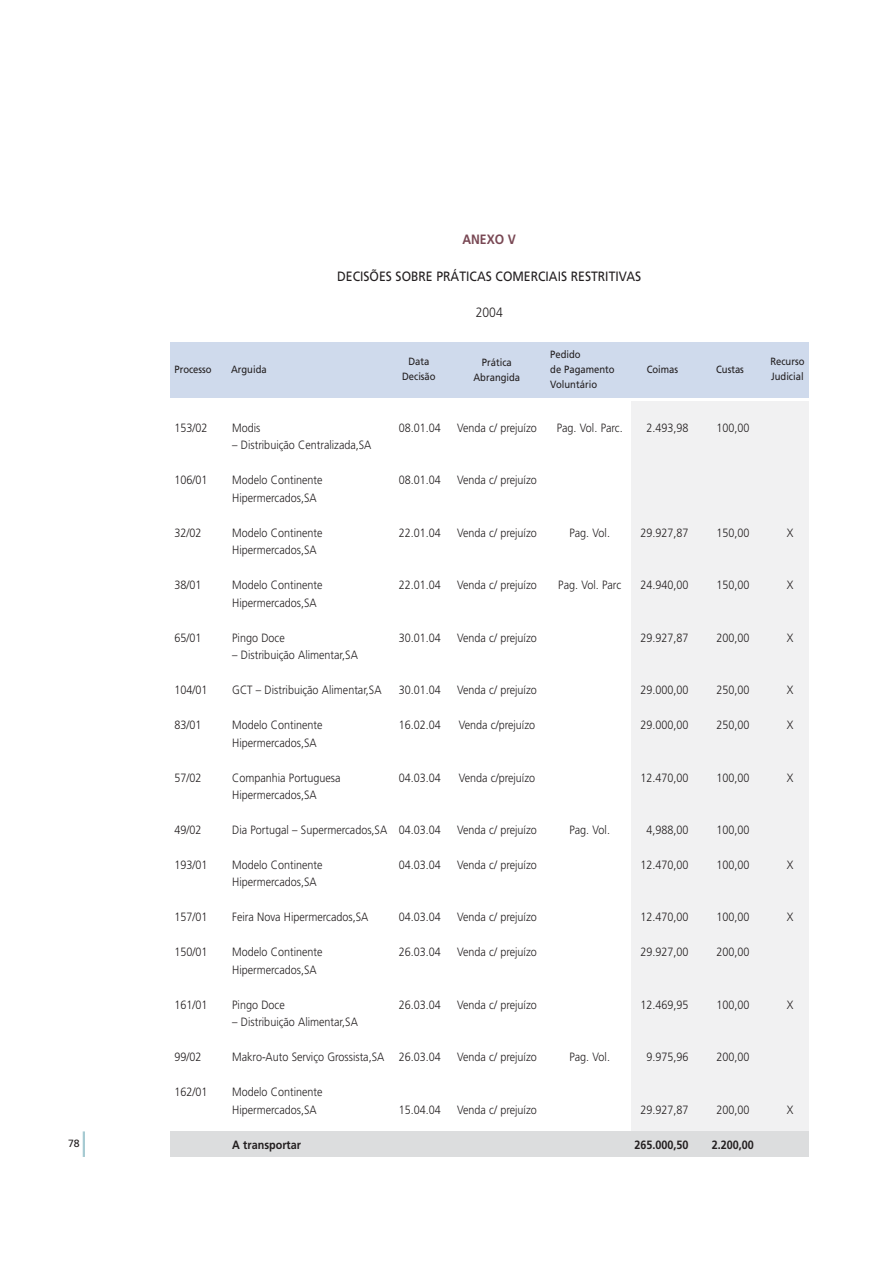
<style>
.page{position:relative;width:893px;height:1262px;background:#fff}
.page>*{position:absolute;margin:0;border:0;box-sizing:border-box;transform-origin:0 0}
.t1{font:13.5px "Frutiger";color:#231f20;scale:.9 1}
.t2{font:700 13.5px "Frutiger";color:#794854;scale:.9 1}
.t3{font:300 13.5px "Frutiger";color:#231f20;scale:.9 1}
.t4{font:300 12px/17.4px "Frutiger";color:#231f20;scale:.9 1}
.t5{font:700 12px "Frutiger";color:#231f20;scale:.9 1}
.t6{font:10.5px/15px "Frutiger";color:#231f20;scale:.9 1}
.t7{font:10.5px "Frutiger";color:#231f20}
</style>
<div class="page">
<hr style="left:83px;top:1131px;width:2px;height:25px;background:#a6cad2">
<div style="left:631px;top:401px;width:177px;height:756px;background:#f1f1f2"></div>
<div style="left:170px;top:1131px;width:638px;height:26px;background:#dcddde"></div>
<div style="left:170px;top:342px;width:638px;height:55px;background:#cfdaec"></div>
<p class="t7" style="left:68px;top:1139px;width:13px">78</p>
<p class="t6" style="left:174px;top:362px;width:43px">Processo</p>
<p class="t6" style="left:231px;top:362px;width:41px">Arguida</p>
<p class="t2" style="left:462px;top:234px;width:61px">ANEXO V</p>
<p class="t1" style="left:337px;top:270px;width:339px">DECISÕES SOBRE PRÁTICAS COMERCIAIS RESTRITIVAS</p>
<p class="t3" style="left:475px;top:307px;width:32px">2004</p>
<p class="t6" style="left:402px;top:355px;width:39px;text-align:center">Data<br>Decisão</p>
<p class="t6" style="left:473px;top:355px;width:53px;text-align:center">Prática<br>Abrangida</p>
<p class="t6" style="left:550px;top:347px;width:73px">Pedido<br>de Pagamento<br>Voluntário</p>
<p class="t6" style="left:646px;top:362px;width:37px">Coimas</p>
<p class="t6" style="left:716px;top:362px;width:32px">Custas</p>
<p class="t6" style="left:770px;top:355px;width:39px">Recurso<br>Judicial</p>
<p class="t4" style="left:174px;top:420px;width:38px">153/02</p>
<p class="t4" style="left:232px;top:420px;width:33px">Modis</p>
<p class="t4" style="left:398px;top:420px;width:48px">08.01.04</p>
<p class="t4" style="left:457px;top:420px;width:90px">Venda c/ prejuízo</p>
<p class="t4" style="left:557px;top:420px;width:75px">Pag. Vol. Parc.</p>
<p class="t4" style="left:646px;top:420px;width:48px">2.493,98</p>
<p class="t4" style="left:716px;top:420px;width:38px">100,00</p>
<p class="t4" style="left:232px;top:437px;width:156px">– Distribuição Centralizada,SA</p>
<p class="t4" style="left:174px;top:472px;width:38px">106/01</p>
<p class="t4" style="left:232px;top:472px;width:102px">Modelo Continente</p>
<p class="t4" style="left:398px;top:472px;width:48px">08.01.04</p>
<p class="t4" style="left:457px;top:472px;width:90px">Venda c/ prejuízo</p>
<p class="t4" style="left:232px;top:490px;width:95px">Hipermercados,SA</p>
<p class="t4" style="left:174px;top:525px;width:32px">32/02</p>
<p class="t4" style="left:232px;top:525px;width:102px">Modelo Continente</p>
<p class="t4" style="left:398px;top:525px;width:48px">22.01.04</p>
<p class="t4" style="left:457px;top:525px;width:90px">Venda c/ prejuízo</p>
<p class="t4" style="left:569px;top:525px;width:47px">Pag. Vol.</p>
<p class="t4" style="left:640px;top:525px;width:55px">29.927,87</p>
<p class="t4" style="left:716px;top:525px;width:38px">150,00</p>
<p class="t4" style="left:786px;top:525px;width:9px">X</p>
<p class="t4" style="left:232px;top:542px;width:95px">Hipermercados,SA</p>
<p class="t4" style="left:174px;top:577px;width:32px">38/01</p>
<p class="t4" style="left:232px;top:577px;width:102px">Modelo Continente</p>
<p class="t4" style="left:398px;top:577px;width:48px">22.01.04</p>
<p class="t4" style="left:457px;top:577px;width:90px">Venda c/ prejuízo</p>
<p class="t4" style="left:558px;top:577px;width:71px">Pag. Vol. Parc</p>
<p class="t4" style="left:640px;top:577px;width:55px">24.940,00</p>
<p class="t4" style="left:716px;top:577px;width:38px">150,00</p>
<p class="t4" style="left:786px;top:577px;width:9px">X</p>
<p class="t4" style="left:232px;top:595px;width:95px">Hipermercados,SA</p>
<p class="t4" style="left:174px;top:629px;width:32px">65/01</p>
<p class="t4" style="left:232px;top:629px;width:60px">Pingo Doce</p>
<p class="t4" style="left:398px;top:629px;width:48px">30.01.04</p>
<p class="t4" style="left:457px;top:629px;width:90px">Venda c/ prejuízo</p>
<p class="t4" style="left:640px;top:629px;width:55px">29.927,87</p>
<p class="t4" style="left:716px;top:629px;width:38px">200,00</p>
<p class="t4" style="left:786px;top:629px;width:9px">X</p>
<p class="t4" style="left:232px;top:647px;width:141px">– Distribuição Alimentar,SA</p>
<p class="t4" style="left:174px;top:682px;width:38px">104/01</p>
<p class="t4" style="left:232px;top:682px;width:167px">GCT – Distribuição Alimentar,SA</p>
<p class="t4" style="left:398px;top:682px;width:48px">30.01.04</p>
<p class="t4" style="left:457px;top:682px;width:90px">Venda c/ prejuízo</p>
<p class="t4" style="left:640px;top:682px;width:55px">29.000,00</p>
<p class="t4" style="left:716px;top:682px;width:38px">250,00</p>
<p class="t4" style="left:786px;top:682px;width:9px">X</p>
<p class="t4" style="left:174px;top:717px;width:32px">83/01</p>
<p class="t4" style="left:232px;top:717px;width:102px">Modelo Continente</p>
<p class="t4" style="left:398px;top:717px;width:48px">16.02.04</p>
<p class="t4" style="left:459px;top:717px;width:86px">Venda c/prejuízo</p>
<p class="t4" style="left:640px;top:717px;width:55px">29.000,00</p>
<p class="t4" style="left:716px;top:717px;width:38px">250,00</p>
<p class="t4" style="left:786px;top:717px;width:9px">X</p>
<p class="t4" style="left:232px;top:734px;width:95px">Hipermercados,SA</p>
<p class="t4" style="left:174px;top:769px;width:32px">57/02</p>
<p class="t4" style="left:232px;top:769px;width:122px">Companhia Portuguesa</p>
<p class="t4" style="left:398px;top:769px;width:48px">04.03.04</p>
<p class="t4" style="left:459px;top:769px;width:86px">Venda c/prejuízo</p>
<p class="t4" style="left:640px;top:769px;width:55px">12.470,00</p>
<p class="t4" style="left:716px;top:769px;width:38px">100,00</p>
<p class="t4" style="left:786px;top:769px;width:9px">X</p>
<p class="t4" style="left:232px;top:787px;width:95px">Hipermercados,SA</p>
<p class="t4" style="left:174px;top:822px;width:32px">49/02</p>
<p class="t4" style="left:232px;top:822px;width:233px">Dia Portugal – Supermercados,SA 04.03.04</p>
<p class="t4" style="left:457px;top:822px;width:90px">Venda c/ prejuízo</p>
<p class="t4" style="left:569px;top:822px;width:47px">Pag. Vol.</p>
<p class="t4" style="left:646px;top:822px;width:48px">4,988,00</p>
<p class="t4" style="left:716px;top:822px;width:38px">100,00</p>
<p class="t4" style="left:174px;top:857px;width:38px">193/01</p>
<p class="t4" style="left:232px;top:857px;width:102px">Modelo Continente</p>
<p class="t4" style="left:398px;top:857px;width:48px">04.03.04</p>
<p class="t4" style="left:457px;top:857px;width:90px">Venda c/ prejuízo</p>
<p class="t4" style="left:640px;top:857px;width:55px">12.470,00</p>
<p class="t4" style="left:716px;top:857px;width:38px">100,00</p>
<p class="t4" style="left:786px;top:857px;width:9px">X</p>
<p class="t4" style="left:232px;top:874px;width:95px">Hipermercados,SA</p>
<p class="t4" style="left:174px;top:909px;width:38px">157/01</p>
<p class="t4" style="left:232px;top:909px;width:153px">Feira Nova Hipermercados,SA</p>
<p class="t4" style="left:398px;top:909px;width:48px">04.03.04</p>
<p class="t4" style="left:457px;top:909px;width:90px">Venda c/ prejuízo</p>
<p class="t4" style="left:640px;top:909px;width:55px">12.470,00</p>
<p class="t4" style="left:716px;top:909px;width:38px">100,00</p>
<p class="t4" style="left:786px;top:909px;width:9px">X</p>
<p class="t4" style="left:174px;top:944px;width:38px">150/01</p>
<p class="t4" style="left:232px;top:944px;width:102px">Modelo Continente</p>
<p class="t4" style="left:398px;top:944px;width:48px">26.03.04</p>
<p class="t4" style="left:457px;top:944px;width:90px">Venda c/ prejuízo</p>
<p class="t4" style="left:640px;top:944px;width:55px">29.927,00</p>
<p class="t4" style="left:716px;top:944px;width:38px">200,00</p>
<p class="t4" style="left:232px;top:962px;width:95px">Hipermercados,SA</p>
<p class="t4" style="left:174px;top:996px;width:38px">161/01</p>
<p class="t4" style="left:232px;top:996px;width:60px">Pingo Doce</p>
<p class="t4" style="left:398px;top:996px;width:48px">26.03.04</p>
<p class="t4" style="left:457px;top:996px;width:90px">Venda c/ prejuízo</p>
<p class="t4" style="left:640px;top:996px;width:55px">12.469,95</p>
<p class="t4" style="left:716px;top:996px;width:38px">100,00</p>
<p class="t4" style="left:786px;top:996px;width:9px">X</p>
<p class="t4" style="left:232px;top:1014px;width:141px">– Distribuição Alimentar,SA</p>
<p class="t4" style="left:174px;top:1049px;width:32px">99/02</p>
<p class="t4" style="left:232px;top:1049px;width:233px">Makro-Auto Serviço Grossista,SA 26.03.04</p>
<p class="t4" style="left:457px;top:1049px;width:90px">Venda c/ prejuízo</p>
<p class="t4" style="left:569px;top:1049px;width:47px">Pag. Vol.</p>
<p class="t4" style="left:646px;top:1049px;width:48px">9.975,96</p>
<p class="t4" style="left:716px;top:1049px;width:38px">200,00</p>
<p class="t4" style="left:174px;top:1084px;width:38px">162/01</p>
<p class="t4" style="left:232px;top:1084px;width:102px">Modelo Continente<br>Hipermercados,SA</p>
<p class="t4" style="left:398px;top:1101px;width:48px">15.04.04</p>
<p class="t4" style="left:457px;top:1101px;width:90px">Venda c/ prejuízo</p>
<p class="t4" style="left:640px;top:1101px;width:55px">29.927,87</p>
<p class="t4" style="left:716px;top:1101px;width:38px">200,00</p>
<p class="t4" style="left:786px;top:1101px;width:9px">X</p>
<p class="t5" style="left:232px;top:1139px;width:78px">A transportar</p>
<p class="t5" style="left:634px;top:1139px;width:62px">265.000,50</p>
<p class="t5" style="left:711px;top:1139px;width:48px">2.200,00</p>
</div>
